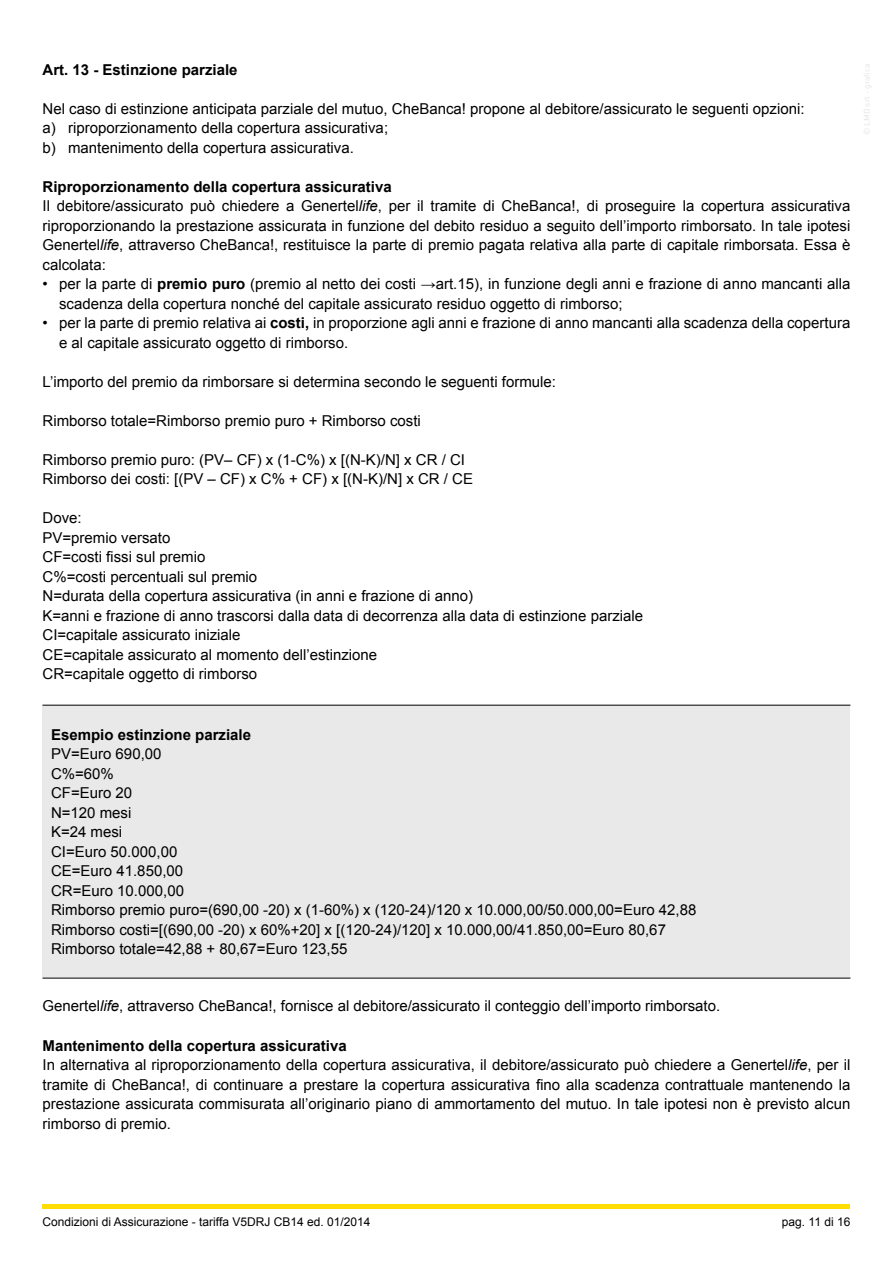
<style>
.page{position:relative;width:893px;height:1263px;background:#fff}
.page>*{position:absolute;margin:0;border:0;box-sizing:border-box;transform-origin:0 0}
.t1{font:15px/19.5px "Arial";color:#000}
.t2{font:700 15px "Arial";color:#000}
.t3{font:12px "Arial";color:#000}
.s1{font-weight:700}
.s2{font-style:italic}
</style>
<div class="page">
<hr style="left:43px;top:1205px;width:807px;height:4px;background:#fd0">
<div style="left:43px;top:705px;width:807px;height:273px;background:#e9e9e9"></div>
<hr style="left:43px;top:705px;width:807px;height:1px;background:#000">
<hr style="left:43px;top:978px;width:807px;height:1px;background:#000">
<p class="t2" style="left:43px;top:60px;width:197px">Art. 13 - Estinzione parziale</p>
<p class="t1" style="left:43px;top:99px;width:764px">Nel caso di estinzione anticipata parziale del mutuo, CheBanca! propone al debitore/assicurato le seguenti opzioni: a) riproporzionamento della copertura assicurativa;<br>b) mantenimento della copertura assicurativa.</p>
<p class="t1" style="left:43px;top:177px;width:809px"><span class="s1">Riproporzionamento della copertura assicurativa<br></span>Il debitore/assicurato può chiedere a Genertel<span class="s2">life</span>, per il tramite di CheBanca!, di proseguire la copertura assicurativa riproporzionando la prestazione assicurata in funzione del debito residuo a seguito dell’importo rimborsato. In tale ipotesi Genertel<span class="s2">life</span>, attraverso CheBanca!, restituisce la parte di premio pagata relativa alla parte di capitale rimborsata. Essa è calcolata:</p>
<p class="t1" style="left:59px;top:274px;width:793px;text-indent:-16px">• per la parte di <span class="s1">premio puro</span> (premio al netto dei costi →art.15), in funzione degli anni e frazione di anno mancanti alla scadenza della copertura nonché del capitale assicurato residuo oggetto di rimborso;</p>
<p class="t1" style="left:59px;top:313px;width:793px;text-indent:-16px">• per la parte di premio relativa ai <span class="s1">costi,</span> in proporzione agli anni e frazione di anno mancanti alla scadenza della copertura e al capitale assicurato oggetto di rimborso.</p>
<p class="t1" style="left:43px;top:372px;width:515px">L’importo del premio da rimborsare si determina secondo le seguenti formule:</p>
<p class="t1" style="left:43px;top:411px;width:380px">Rimborso totale=Rimborso premio puro + Rimborso costi</p>
<p class="t1" style="left:43px;top:450px;width:432px">Rimborso premio puro: (PV– CF) x (1-C%) x [(N-K)/N] x CR / CI<br>Rimborso dei costi: [(PV – CF) x C% + CF) x [(N-K)/N] x CR / CE</p>
<p class="t1" style="left:43px;top:508px;width:602px">Dove:<br>PV=premio versato<br>CF=costi fissi sul premio<br>C%=costi percentuali sul premio<br>N=durata della copertura assicurativa (in anni e frazione di anno)<br>K=anni e frazione di anno trascorsi dalla data di decorrenza alla data di estinzione parziale CI=capitale assicurato iniziale<br>CE=capitale assicurato al momento dell’estinzione<br>CR=capitale oggetto di rimborso</p>
<p class="t2" style="left:51px;top:725px;width:202px">Esempio estinzione parziale</p>
<p class="t1" style="left:51px;top:744px;width:647px">PV=Euro 690,00<br>C%=60%<br>CF=Euro 20<br>N=120 mesi<br>K=24 mesi<br>CI=Euro 50.000,00<br>CE=Euro 41.850,00<br>CR=Euro 10.000,00<br>Rimborso premio puro=(690,00 -20) x (1-60%) x (120-24)/120 x 10.000,00/50.000,00=Euro 42,88<br>Rimborso costi=[(690,00 -20) x 60%+20] x [(120-24)/120] x 10.000,00/41.850,00=Euro 80,67<br>Rimborso totale=42,88 + 80,67=Euro 123,55</p>
<p class="t1" style="left:43px;top:997px;width:679px">Genertel<span class="s2">life</span>, attraverso CheBanca!, fornisce al debitore/assicurato il conteggio dell’importo rimborsato.</p>
<p class="t1" style="left:43px;top:1036px;width:809px"><span class="s1">Mantenimento della copertura assicurativa<br></span>In alternativa al riproporzionamento della copertura assicurativa, il debitore/assicurato può chiedere a Genertel<span class="s2">life</span>, per il tramite di CheBanca!, di continuare a prestare la copertura assicurativa fino alla scadenza contrattuale mantenendo la prestazione assicurata commisurata all’originario piano di ammortamento del mutuo. In tale ipotesi non è previsto alcun rimborso di premio.</p>
<p class="t3" style="left:43px;top:1214px;width:329px">Condizioni di Assicurazione - tariffa V5DRJ CB14 ed. 01/2014</p>
<p class="t3" style="left:782px;top:1214px;width:70px">pag. 11 di 16</p>
</div>
